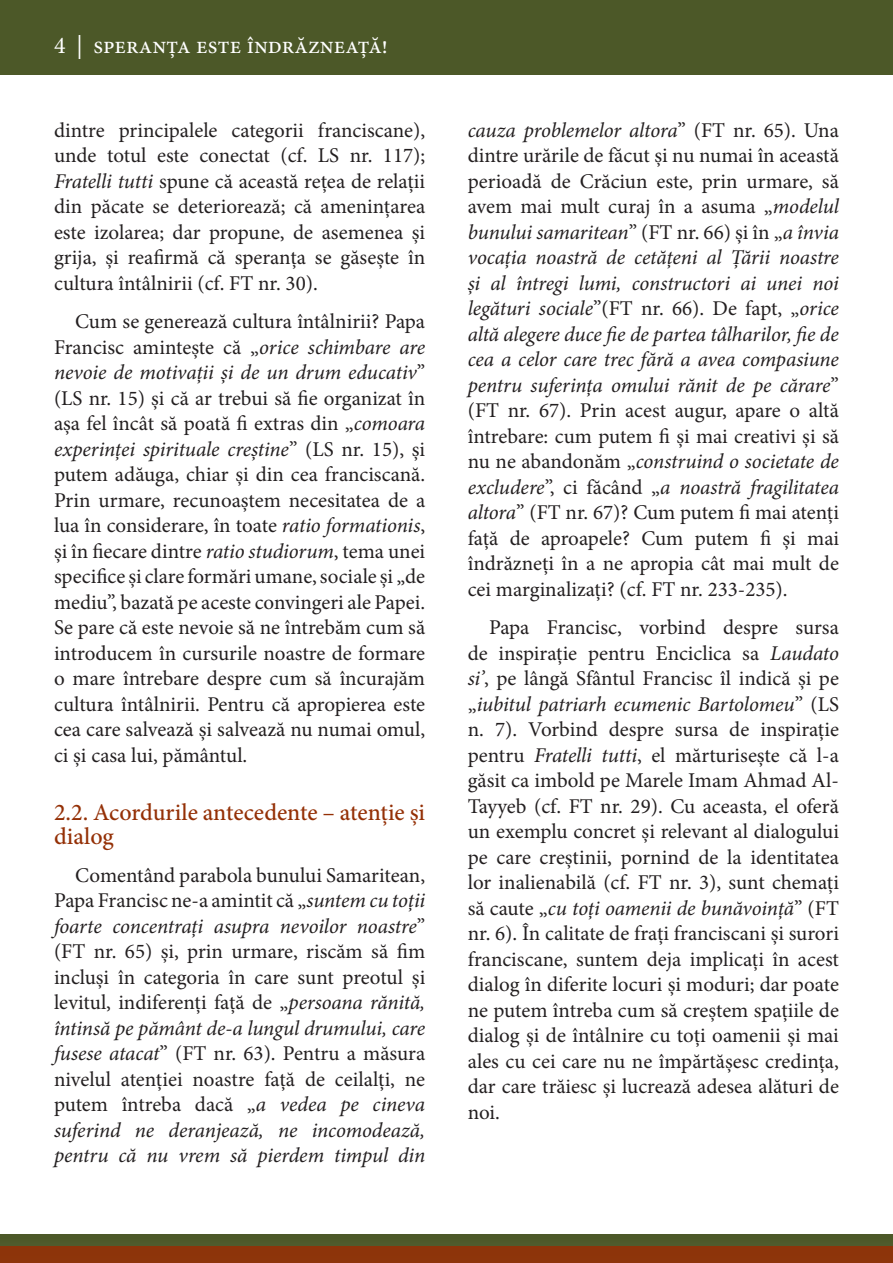
<style>
.page{position:relative;width:893px;height:1263px;background:#fff}
.page>*{position:absolute;margin:0;border:0;box-sizing:border-box;transform-origin:0 0}
.Natale2020_Subheader{font:500 24px/24px "Minion Pro";color:#943006}
.t1{font:24px "Minion Pro";color:#fff}
.Natale2020_Paragraph{font:21px/25.5px "Minion Pro";color:#231f20;text-align:justify}
.s1{font-style:italic}
</style>
<div class="page">
<div style="left:0;top:1235px;width:893px;height:28px;background:#4c5828"></div>
<div style="left:0;top:1246px;width:893px;height:17px;background:#8d340a"></div>
<div style="left:0;top:0;width:893px;height:74px;background:#4c5828"></div>
<p class="t1" style="left:54px;top:29px;width:335px">4 | speranța este îndrăzneață!</p>
<p class="Natale2020_Paragraph" style="left:54px;top:117px;width:373px">dintre principalele categorii franciscane), unde totul este conectat (cf. LS nr. 117); <span class="s1">Fratelli tutti</span> spune că această rețea de relații din păcate se deteriorează; că amenințarea este izolarea; dar propune, de asemenea și grija, și reafirmă că speranța se găsește în cultura întâlnirii (cf. FT nr. 30).</p>
<p class="Natale2020_Paragraph" style="left:54px;top:309px;width:373px;text-indent:21px">Cum se generează cultura întâlnirii? Papa Francisc amintește că „<span class="s1">orice schimbare are nevoie de motivații și de un drum educativ</span>” (LS nr. 15) și că ar trebui să fie organizat în așa fel încât să poată fi extras din „<span class="s1">comoara experinței spirituale creștine</span>” (LS nr. 15), și putem adăuga, chiar și din cea franciscană.<br>Prin urmare, recunoaștem necesitatea de a lua în considerare, în toate <span class="s1">ratio formationis</span>, și în fiecare dintre <span class="s1">ratio studiorum</span>, tema unei specifice și clare formări umane, sociale și „de mediu”, bazată pe aceste convingeri ale Papei.<br>Se pare că este nevoie să ne întrebăm cum să introducem în cursurile noastre de formare o mare întrebare despre cum să încurajăm cultura întâlnirii. Pentru că apropierea este cea care salvează și salvează nu numai omul, ci și casa lui, pământul.</p>
<p class="Natale2020_Subheader" style="left:54px;top:800px;width:373px">2.2. Acordurile antecedente – atenție și dialog</p>
<p class="Natale2020_Paragraph" style="left:54px;top:862px;width:373px;text-indent:21px">Comentând parabola bunului Samaritean, Papa Francisc ne-a amintit că „<span class="s1">suntem cu toții foarte concentrați asupra nevoilor noastre</span>” (FT nr. 65) și, prin urmare, riscăm să fim incluși în categoria în care sunt preotul și levitul, indiferenți față de „<span class="s1">persoana rănită, întinsă pe pământ de-a lungul drumului, care fusese atacat</span>” (FT nr. 63). Pentru a măsura nivelul atenției noastre față de ceilalți, ne putem întreba dacă „<span class="s1">a vedea pe cineva suferind ne deranjează, ne incomodează, pentru că nu vrem să pierdem timpul din</span></p>
<p class="Natale2020_Paragraph" style="left:468px;top:117px;width:373px"><span class="s1">cauza problemelor altora</span>” (FT nr. 65). Una dintre urările de făcut și nu numai în această perioadă de Crăciun este, prin urmare, să avem mai mult curaj în a asuma „<span class="s1">modelul bunului samaritean</span>” (FT nr. 66) și în „<span class="s1">a învia vocația noastră de cetățeni al Țării noastre și al întregi lumi, constructori ai unei noi legături sociale</span>”(FT nr. 66). De fapt, „<span class="s1">orice altă alegere duce fie de partea tâlharilor, fie de cea a celor care trec fără a avea compasiune pentru suferința omului rănit de pe cărare</span>” (FT nr. 67). Prin acest augur, apare o altă întrebare: cum putem fi și mai creativi și să nu ne abandonăm „<span class="s1">construind o societate de excludere</span>”, ci făcând „<span class="s1">a noastră fragilitatea altora</span>” (FT nr. 67)? Cum putem fi mai atenți față de aproapele? Cum putem fi și mai îndrăzneți în a ne apropia cât mai mult de cei marginalizați? (cf. FT nr. 233-235).</p>
<p class="Natale2020_Paragraph" style="left:468px;top:615px;width:373px;text-indent:21px">Papa Francisc, vorbind despre sursa de inspirație pentru Enciclica sa <span class="s1">Laudato si’</span>, pe lângă Sfântul Francisc îl indică și pe „<span class="s1">iubitul patriarh ecumenic Bartolomeu</span>” (LS n. 7). Vorbind despre sursa de inspirație pentru <span class="s1">Fratelli tutti</span>, el mărturisește că l-a găsit ca imbold pe Marele Imam Ahmad Al-Tayyeb (cf. FT nr. 29). Cu aceasta, el oferă un exemplu concret și relevant al dialogului pe care creștinii, pornind de la identitatea lor inalienabilă (cf. FT nr. 3), sunt chemați să caute „<span class="s1">cu toți oamenii de bunăvoință</span>” (FT nr. 6). În calitate de frați franciscani și surori franciscane, suntem deja implicați în acest dialog în diferite locuri și moduri; dar poate ne putem întreba cum să creștem spațiile de dialog și de întâlnire cu toți oamenii și mai ales cu cei care nu ne împărtășesc credința, dar care trăiesc și lucrează adesea alături de noi.</p>
</div>
